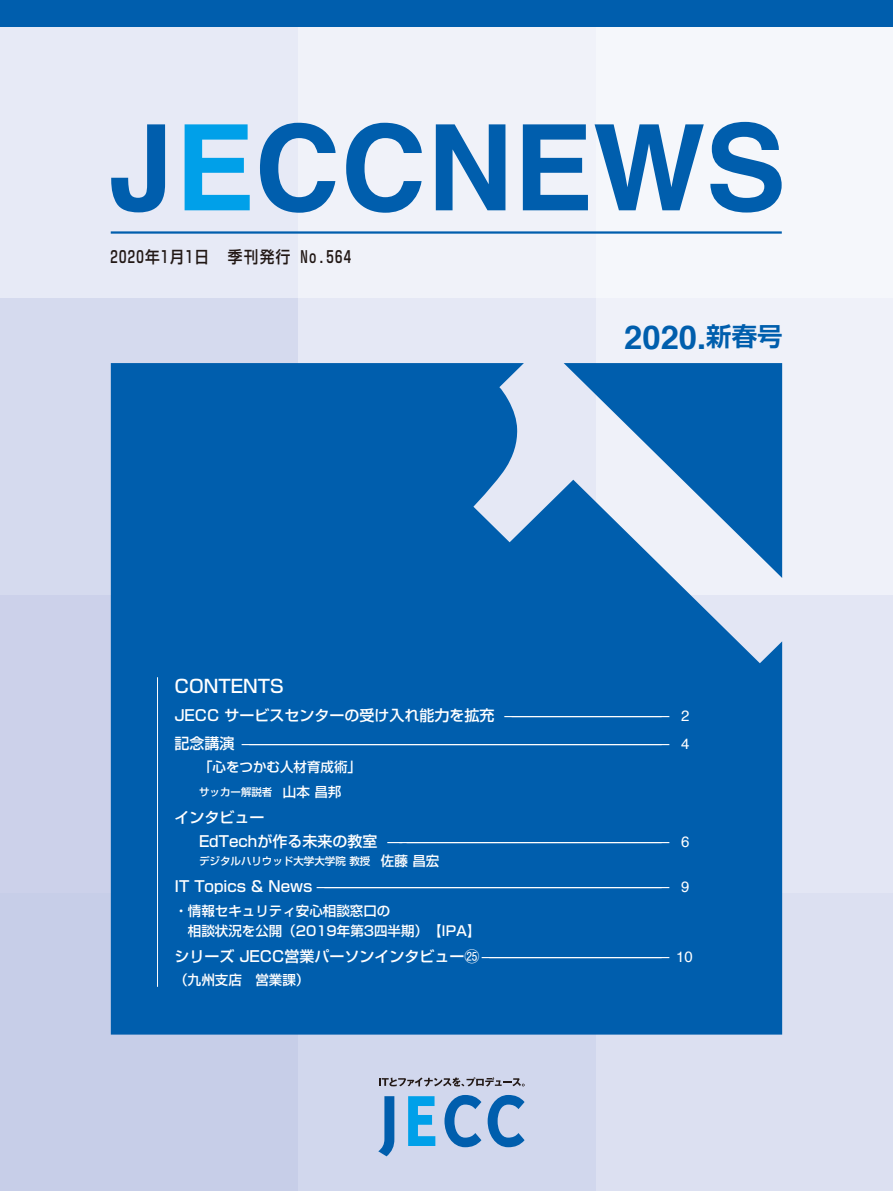
<style>
.page{position:relative;width:893px;height:1191px;background:#fff}
.page>*{position:absolute;margin:0;border:0;box-sizing:border-box;transform-origin:0 0}
.t1{font:700 32.7px "Helvetica";color:#005ead}
.t2{font:500 18px "Shin Go Pro";color:#fff}
.t3{font:500 16.35px "Shin Go Pro";letter-spacing:.09em;color:#221815;scale:.9 1}
.t4{font:500 15px/27.8px "Shin Go Pro";color:#fff}
.t5{font:500 13.5px/20.2px "Shin Go Pro";color:#fff}
.t6{font:500 10.5px "Shin Go Pro";color:#fff}
.s1{font-family:"Shin Go Pro De";font-size:25.5px}
.s2{font-family:"Helvetica";font-weight:400}
.s3{font-size:13.5px}
.s4{font-family:"Shin M Go Pr 6 N";font-weight:400}
</style>
<div class="page">
<div style="left:595px;top:893px;width:298px;height:298px;background:#dce0f1"></div>
<div style="left:298px;top:893px;width:297px;height:298px;background:#d1d7ed"></div>
<div style="left:0;top:893px;width:298px;height:298px;background:#c7cee8"></div>
<div style="left:595px;top:298px;width:298px;height:297px;background:#eff1f9"></div>
<div style="left:298px;top:298px;width:297px;height:297px;background:#e5e8f5"></div>
<div style="left:0;top:298px;width:298px;height:297px;background:#d5daee"></div>
<div style="left:595px;top:0;width:298px;height:298px;background:#f5f7fb"></div>
<div style="left:298px;top:0;width:297px;height:298px;background:#f0f2f9"></div>
<div style="left:0;top:0;width:298px;height:298px;background:#e7eaf6"></div>
<div style="left:595px;top:595px;width:298px;height:298px;background:#e3e6f4"></div>
<div style="left:0;top:595px;width:298px;height:298px;background:#ccd1ea"></div>
<div style="left:0;top:0;width:893px;height:26px;background:#005ead"></div>
<hr style="left:111px;top:231px;width:671px;height:3px;background:#005ead">
<svg style="left:111px;top:122px;width:671px;height:91px"></svg>
<svg style="left:378px;top:1096px;width:16px;height:60px"></svg>
<svg style="left:408px;top:1096px;width:27px;height:50px"></svg>
<svg style="left:444px;top:1095px;width:37px;height:52px"></svg>
<svg style="left:488px;top:1095px;width:37px;height:52px"></svg>
<svg style="left:379px;top:1077px;width:146px;height:9px"></svg>
<svg style="left:185px;top:124px;width:65px;height:86px"></svg>
<svg style="left:111px;top:363px;width:671px;height:671px;background:#1269b2"></svg>
<hr style="left:157px;top:677px;width:1px;height:309px;background:#fff">
<p class="t3" style="left:110px;top:243px;width:269px">2020年1月1日 季刊発行 No.564</p>
<h1 class="t1" style="left:624px;top:311px;width:160px">2020.<span class="s1">新春号</span></h1>
<p class="t2" style="left:174px;top:671px;width:111px">CONTENTS</p>
<p class="t4" style="left:174px;top:699px;width:517px">JECC サービスセンターの受け入れ能力を拡充 ————————————————————— <span class="s2">2</span>記念講演 ———————————————————————————————————————————————————————— <span class="s2">4</span></p>
<p class="t5" style="left:199px;top:755px;width:163px">「心をつかむ人材育成術」</p>
<p class="t6" style="left:199px;top:783px;width:144px">サッカー解説者　<span class="s3">山本 昌邦</span></p>
<p class="t4" style="left:199px;top:803px;width:492px;line-height:24.5px;text-indent:-25px">インタビュー<br>E d T e c h が作る未来の教室 — ——————————————————————————————————— <span class="s2">6</span></p>
<p class="t6" style="left:199px;top:852px;width:242px">デジタルハリウッド大学大学院 教授　<span class="s3">佐藤 昌宏</span></p>
<p class="t4" style="left:174px;top:871px;width:517px">I T T o p i c s &amp; N e w s —————————————————————————————————————————————— <span class="s2">9</span></p>
<p class="t5" style="left:174px;top:898px;width:308px">・情報セキュリティ安心相談窓口の<br>　相談状況を公開（2019年第3四半期）【IPA】</p>
<p class="t4" style="left:174px;top:940px;width:520px">シリーズ J E C C 営業パーソンインタビュー<span class="s4">㉕</span> ———————————————————————— <span class="s2">1 0</span></p>
<p class="t5" style="left:174px;top:968px;width:136px">（九州支店　営業課）</p>
</div>
